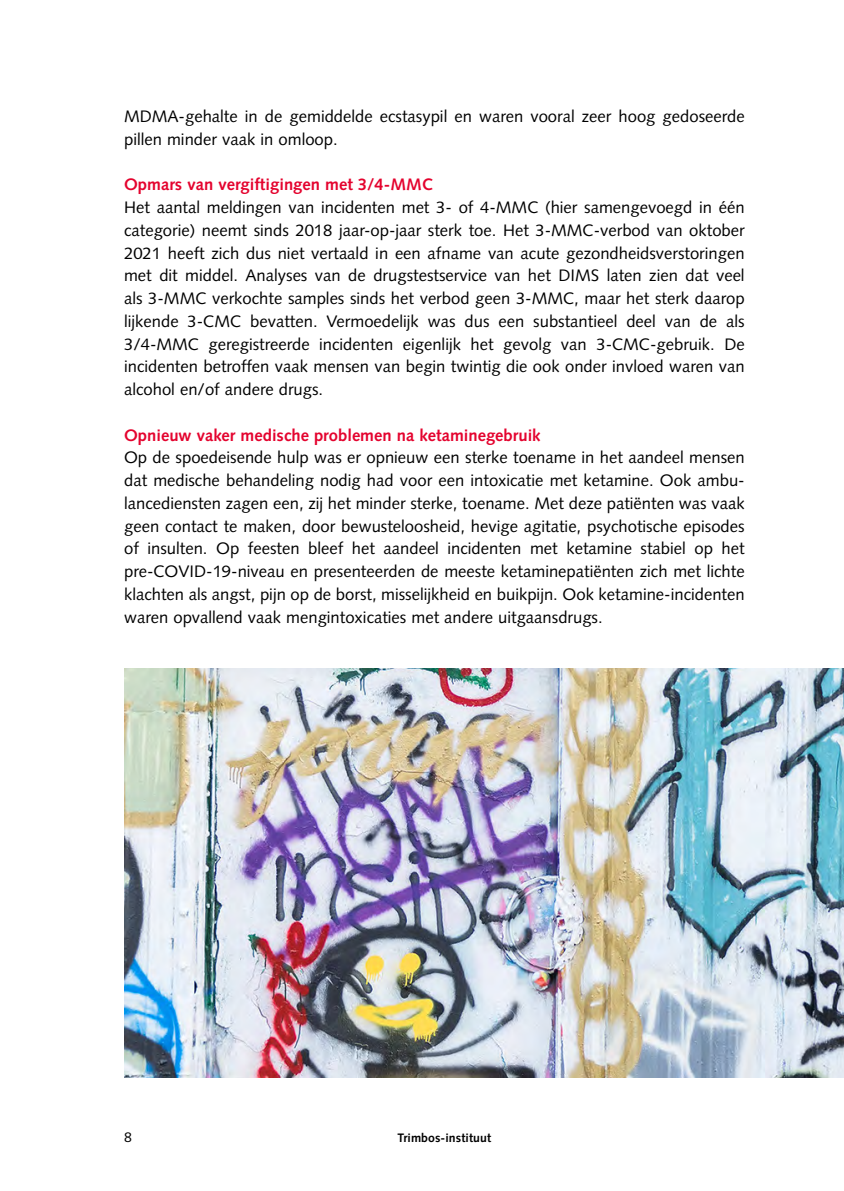
<style>
.page{position:relative;width:844px;height:1191px;background:#fff}
.page>*{position:absolute;margin:0;border:0;box-sizing:border-box;transform-origin:0 0}
.t1{font:16.62px/22.8px "Syntax LT Std";color:#000;text-align:justify}
.t2{font:700 16.62px "Syntax LT Std";color:#e4032e}
.t3{font:14px "Syntax LT Std";color:#000}
.t4{font:700 12.25px "Syntax";letter-spacing:.005em;color:#000}
</style>
<div class="page">
<img style="left:124px;top:668px;width:719px;height:409px">
<p class="t1" style="left:124px;top:105px;width:622px">MDMA-gehalte in de gemiddelde ecstasypil en waren vooral zeer hoog gedoseerde pillen minder vaak in omloop.</p>
<p class="t2" style="left:124px;top:175px;width:310px">Opmars van vergiftigingen met 3/4-MMC</p>
<p class="t1" style="left:124px;top:196px;width:622px">Het aantal meldingen van incidenten met 3- of 4-MMC (hier samengevoegd in één categorie) neemt sinds 2018 jaar-op-jaar sterk toe. Het 3-MMC-verbod van oktober 2021 heeft zich dus niet vertaald in een afname van acute gezondheidsverstoringen met dit middel. Analyses van de drugstestservice van het DIMS laten zien dat veel als 3-MMC verkochte samples sinds het verbod geen 3-MMC, maar het sterk daarop lijkende 3-CMC bevatten. Vermoedelijk was dus een substantieel deel van de als 3/4-MMC geregistreerde incidenten eigenlijk het gevolg van 3-CMC-gebruik. De incidenten betroffen vaak mensen van begin twintig die ook onder invloed waren van alcohol en/of andere drugs.</p>
<p class="t2" style="left:124px;top:425px;width:418px">Opnieuw vaker medische problemen na ketaminegebruik</p>
<p class="t1" style="left:124px;top:446px;width:622px">Op de spoedeisende hulp was er opnieuw een sterke toename in het aandeel mensen dat medische behandeling nodig had voor een intoxicatie met ketamine. Ook ambu&shy;lancediensten zagen een, zij het minder sterke, toename. Met deze patiënten was vaak geen contact te maken, door bewusteloosheid, hevige agitatie, psychotische episodes of insulten. Op feesten bleef het aandeel incidenten met ketamine stabiel op het pre-COVID-19-niveau en presenteerden de meeste ketaminepatiënten zich met lichte klachten als angst, pijn op de borst, misselijkheid en buikpijn. Ook ketamine-incidenten waren opvallend vaak mengintoxicaties met andere uitgaansdrugs.</p>
<p class="t3" style="left:124px;top:1129px;width:9px">8</p>
<p class="t4" style="left:397px;top:1131px;width:95px">Trimbos-instituut</p>
</div>
